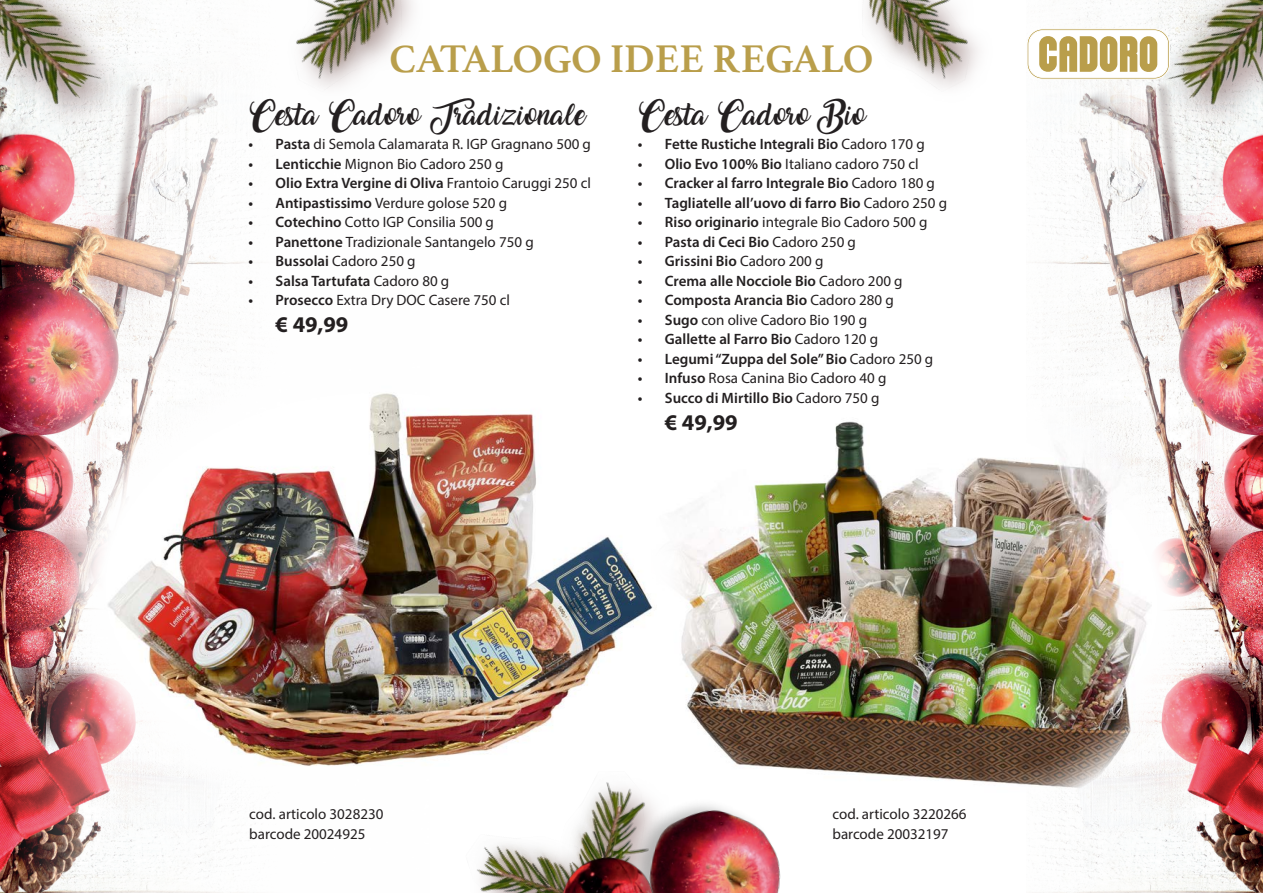
<style>
.page{position:relative;width:1263px;height:893px;background:#fff}
.page>*{position:absolute;margin:0;border:0;box-sizing:border-box;transform-origin:0 0}
.t1{font:700 40.5px "Athelas";color:#b99e4b}
.Quantità{font:700 22.5px "Myriad Pro";color:#231f20}
.Quantità-2{font:19.5px "Amarillo";color:#231f20}
.Quantità-3{font:15px "Myriad Pro";color:#231f20}
.t2{font:600 15px "Myriad Pro";color:#231f20}
.s1{font-weight:600}
.s2{font-weight:400}
</style>
<div class="page">
<img style="left:0;top:3px;width:256px;height:890px">
<img style="left:1034px;top:2px;width:229px;height:891px">
<img style="left:0;top:0;width:179px;height:163px">
<svg style="left:0;top:0;width:131px;height:136px"></svg>
<svg style="left:867px;top:0;width:111px;height:88px"></svg>
<img style="left:249px;top:3px;width:7px;height:138px">
<svg style="left:296px;top:0;width:117px;height:89px"></svg>
<svg style="left:477px;top:844px;width:49px;height:49px"></svg>
<svg style="left:583px;top:797px;width:24px;height:26px"></svg>
<img style="left:526px;top:823px;width:81px;height:70px">
<img style="left:607px;top:808px;width:174px;height:85px">
<img style="left:1089px;top:0;width:174px;height:163px">
<img style="left:1158px;top:0;width:105px;height:136px">
<svg style="left:1027px;top:29px;width:143px;height:50px"></svg>
<img style="left:607px;top:377px;width:594px;height:431px">
<img style="left:60px;top:351px;width:638px;height:446px">
<h1 class="t1" style="left:389px;top:26px;width:485px">CATALOGO IDEE REGALO</h1>
<p class="Quantità-2" style="left:249px;top:107px;width:338px">Cesta Cadoro Tradizionale</p>
<p class="Quantità-3" style="left:249px;top:135px;width:344px"><span class="s1">• Pasta</span> di Semola Calamarata R. IGP Gragnano 500 g</p>
<p class="Quantità-3" style="left:249px;top:154px;width:256px"><span class="s1">• Lenticchie</span> Mignon Bio Cadoro 250 g</p>
<p class="t2" style="left:249px;top:174px;width:344px">• Olio Extra Vergine di Oliva <span class="s2">Frantoio Caruggi 250 cl</span></p>
<p class="Quantità-3" style="left:249px;top:193px;width:260px"><span class="s1">• Antipastissimo</span> Verdure golose 520 g</p>
<p class="Quantità-3" style="left:249px;top:213px;width:247px"><span class="s1">• Cotechino</span> Cotto IGP Consilia 500 g</p>
<p class="Quantità-3" style="left:249px;top:232px;width:287px"><span class="s1">• Panettone</span> Tradizionale Santangelo 750 g</p>
<p class="Quantità-3" style="left:249px;top:252px;width:168px"><span class="s1">• Bussolai</span> Cadoro 250 g</p>
<p class="t2" style="left:249px;top:271px;width:202px">• Salsa Tartufata <span class="s2">Cadoro 80 g</span></p>
<p class="Quantità-3" style="left:249px;top:291px;width:263px"><span class="s1">• Prosecco</span> Extra Dry DOC Casere 750 cl</p>
<p class="Quantità" style="left:276px;top:310px;width:74px">€ 49,99</p>
<p class="Quantità-2" style="left:638px;top:107px;width:229px">Cesta Cadoro Bio</p>
<p class="t2" style="left:638px;top:135px;width:288px">• Fette Rustiche Integrali Bio <span class="s2">Cadoro 170 g</span></p>
<p class="Quantità-3" style="left:638px;top:154px;width:282px"><span class="s1">• Olio Evo 100% Bio</span> Italiano cadoro 750 cl</p>
<p class="t2" style="left:638px;top:174px;width:299px">• Cracker al farro Integrale Bio <span class="s2">Cadoro 180 g</span></p>
<p class="t2" style="left:638px;top:193px;width:311px">• Tagliatelle all’uovo di farro Bio <span class="s2">Cadoro 250 g</span></p>
<p class="Quantità-3" style="left:638px;top:213px;width:291px"><span class="s1">• Riso originario</span> integrale Bio Cadoro 500 g</p>
<p class="t2" style="left:638px;top:232px;width:220px">• Pasta di Ceci Bio <span class="s2">Cadoro 250 g</span></p>
<p class="t2" style="left:638px;top:252px;width:187px">• Grissini Bio <span class="s2">Cadoro 200 g</span></p>
<p class="t2" style="left:638px;top:271px;width:266px">• Crema alle Nocciole Bio <span class="s2">Cadoro 200 g</span></p>
<p class="t2" style="left:638px;top:291px;width:257px">• Composta Arancia Bio <span class="s2">Cadoro 280 g</span></p>
<p class="Quantità-3" style="left:638px;top:310px;width:231px"><span class="s1">• Sugo</span> con olive Cadoro Bio 190 g</p>
<p class="t2" style="left:638px;top:330px;width:242px">• Gallette al Farro Bio <span class="s2">Cadoro 120 g</span></p>
<p class="t2" style="left:638px;top:349px;width:297px">• Legumi “Zuppa del Sole” Bio <span class="s2">Cadoro 250 g</span></p>
<p class="Quantità-3" style="left:638px;top:369px;width:250px"><span class="s1">• Infuso</span> Rosa Canina Bio Cadoro 40 g</p>
<p class="t2" style="left:638px;top:388px;width:243px">• Succo di Mirtillo Bio <span class="s2">Cadoro 750 g</span></p>
<p class="Quantità" style="left:665px;top:407px;width:74px">€ 49,99</p>
<p class="Quantità-3" style="left:249px;top:805px;width:136px">cod. articolo 3028230</p>
<p class="Quantità-3" style="left:249px;top:825px;width:118px">barcode 20024925</p>
<p class="Quantità-3" style="left:832px;top:805px;width:136px">cod. articolo 3220266</p>
<p class="Quantità-3" style="left:832px;top:825px;width:118px">barcode 20032197</p>
</div>
